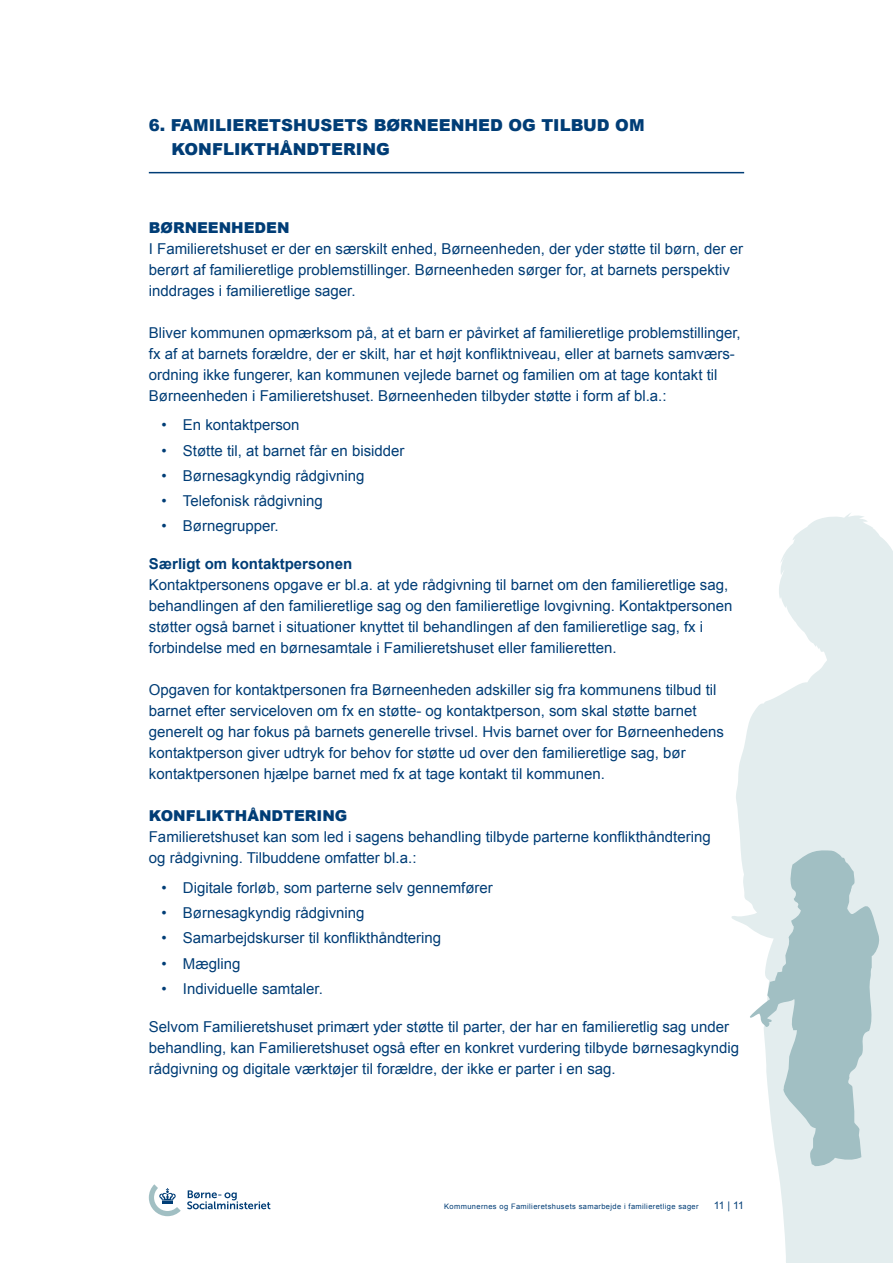
<style>
.page{position:relative;width:893px;height:1263px;background:#fff}
.page>*{position:absolute;margin:0;border:0;box-sizing:border-box;transform-origin:0 0}
.Rubrik_i_2_linier{font:900 16.5px/24px "Arial";color:#003d76}
.brødtekst{font:15px/21px "Arial";color:#003d76}
.brødtekst-2{font:900 15px "Arial";color:#003d76}
.brødtekst-3{font:700 15px "Arial";color:#003d76}
.t1{font:10.5px "Arial";color:#003d76}
.t2{font:7.5px "Arial";letter-spacing:.05em;color:#003d76}
</style>
<div class="page">
<svg style="left:149px;top:1184px;width:32px;height:32px"></svg>
<svg style="left:187px;top:1190px;width:83px;height:19px"></svg>
<svg style="left:731px;top:513px;width:162px;height:750px;fill:#e3edee"></svg>
<svg style="left:750px;top:850px;width:131px;height:316px;background:#c3d6d9"></svg>
<hr style="left:149px;top:172px;width:595px;height:1px;background:#003d76">
<p class="Rubrik_i_2_linier" style="left:171px;top:112px;width:475px;text-indent:-23px">6. FAMILIERETSHUSETS BØRNEENHED OG TILBUD OM<br>KONFLIKTHÅNDTERING</p>
<p class="brødtekst-2" style="left:149px;top:216px;width:142px">BØRNEENHEDEN</p>
<p class="brødtekst" style="left:149px;top:238px;width:596px">I Familieretshuset er der en særskilt enhed, Børneenheden, der yder støtte til børn, der er berørt af familieretlige problemstillinger. Børneenheden sørger for, at barnets perspektiv inddrages i familieretlige sager.</p>
<p class="brødtekst" style="left:149px;top:322px;width:593px">Bliver kommunen opmærksom på, at et barn er påvirket af familieretlige problemstillinger, fx af at barnets forældre, der er skilt, har et højt konfliktniveau, eller at barnets samværs&shy;ordning ikke fungerer, kan kommunen vejlede barnet og familien om at tage kontakt til Børneenheden i Familieretshuset. Børneenheden tilbyder støtte i form af bl.a.:</p>
<p class="brødtekst" style="left:162px;top:415px;width:139px">• En kontaktperson</p>
<p class="brødtekst" style="left:162px;top:440px;width:245px">• Støtte til, at barnet får en bisidder</p>
<p class="brødtekst" style="left:162px;top:465px;width:204px">• Børnesagkyndig rådgivning</p>
<p class="brødtekst" style="left:162px;top:490px;width:163px">• Telefonisk rådgivning</p>
<p class="brødtekst" style="left:162px;top:516px;width:119px">• Børnegrupper.</p>
<p class="brødtekst-3" style="left:149px;top:554px;width:205px">Særligt om kontaktpersonen</p>
<p class="brødtekst" style="left:149px;top:575px;width:585px">Kontaktpersonens opgave er bl.a. at yde rådgivning til barnet om den familieretlige sag, behandlingen af den familieretlige sag og den familieretlige lovgivning. Kontaktpersonen støtter også barnet i situationer knyttet til behandlingen af den familieretlige sag, fx i forbindelse med en børnesamtale i Familieretshuset eller familieretten.</p>
<p class="brødtekst" style="left:149px;top:680px;width:577px">Opgaven for kontaktpersonen fra Børneenheden adskiller sig fra kommunens tilbud til barnet efter serviceloven om fx en støtte- og kontaktperson, som skal støtte barnet generelt og har fokus på barnets generelle trivsel. Hvis barnet over for Børneenhedens kontaktperson giver udtryk for behov for støtte ud over den familieretlige sag, bør kontaktpersonen hjælpe barnet med fx at tage kontakt til kommunen.</p>
<p class="brødtekst-2" style="left:149px;top:805px;width:200px">KONFLIKTHÅNDTERING</p>
<p class="brødtekst" style="left:149px;top:827px;width:563px">Familieretshuset kan som led i sagens behandling tilbyde parterne konflikthåndtering og rådgivning. Tilbuddene omfatter bl.a.:</p>
<p class="brødtekst" style="left:162px;top:877px;width:333px">• Digitale forløb, som parterne selv gennemfører</p>
<p class="brødtekst" style="left:162px;top:902px;width:204px">• Børnesagkyndig rådgivning</p>
<p class="brødtekst" style="left:162px;top:928px;width:281px">• Samarbejdskurser til konflikthåndtering</p>
<p class="brødtekst" style="left:162px;top:953px;width:80px">• Mægling</p>
<p class="brødtekst" style="left:162px;top:978px;width:163px">• Individuelle samtaler.</p>
<p class="brødtekst" style="left:149px;top:1016px;width:592px">Selvom Familieretshuset primært yder støtte til parter, der har en familieretlig sag under behandling, kan Familieretshuset også efter en konkret vurdering tilbyde børnesagkyndig rådgivning og digitale værktøjer til forældre, der ikke er parter i en sag.</p>
<p class="t2" style="left:444px;top:1201px;width:256px">Kommunernes og Familieretshusets samarbejde i familieretlige sager</p>
<p class="t1" style="left:714px;top:1198px;width:32px">11 | 11</p>
</div>
